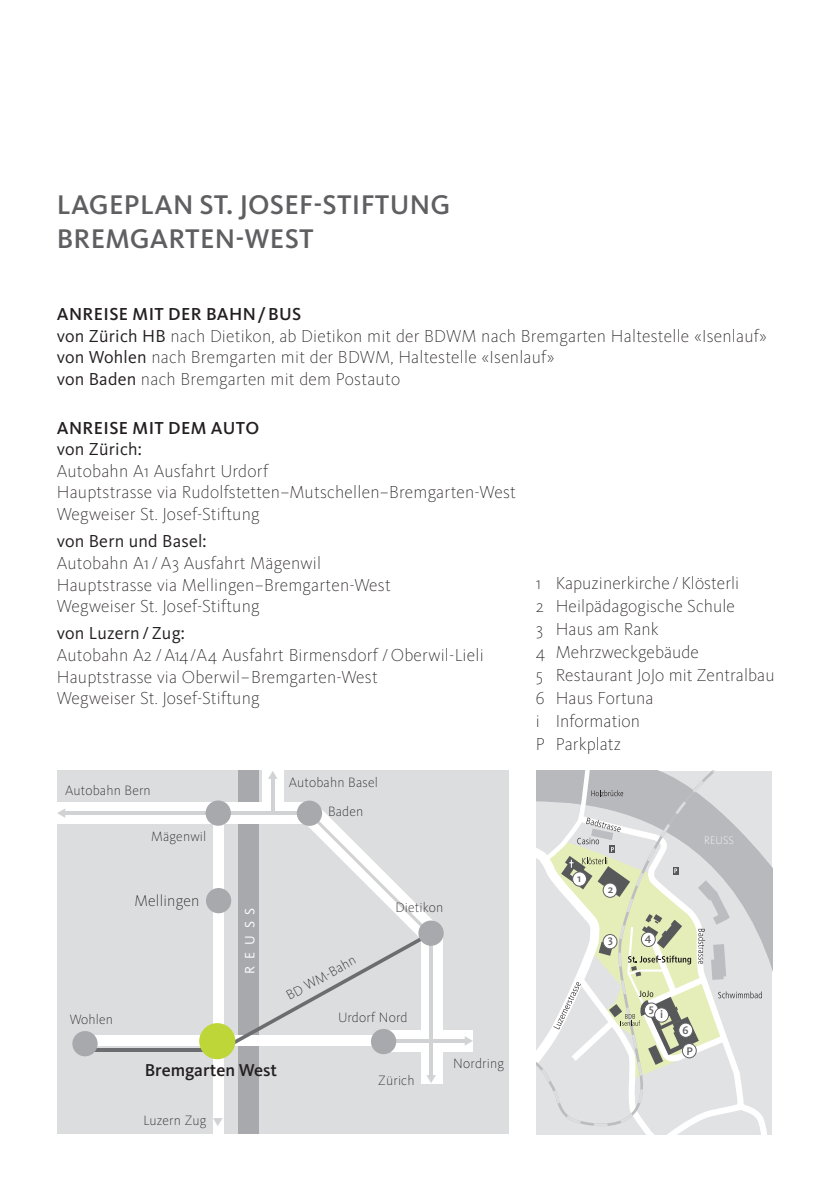
<style>
.page{position:relative;width:840px;height:1191px;background:#fff}
.page>*{position:absolute;margin:0;border:0;box-sizing:border-box;transform-origin:0 0}
.t1{font:500 28px/33.6px "Kievit OT";letter-spacing:.01em;color:#5f5f62}
.t2{font:200 18px/21.6px "Kievit OT";letter-spacing:.01em;color:#231f20}
.t3{font:18px "Kievit OT";letter-spacing:.01em;color:#231f20}
.t4{font:500 18px "Kievit OT";letter-spacing:.02em;color:#231f20}
.t5{font:500 17.8px "Kievit OT";color:#231f20}
.t6{font:200 16.2px "Kievit OT";letter-spacing:.01em;color:#231f20}
.t7{font:200 14px "Kievit OT";letter-spacing:.01em;color:#231f20}
.t8{font:14px "Kievit OT";color:#fff}
.t9{font:500 11.4px "Kievit OT";color:#5f5f62}
.t10{font:200 11.2px "Kievit OT";letter-spacing:.005em;color:#fff}
.s1{font-weight:500}
.s2{font-weight:400}
</style>
<div class="page">
<div style="left:57px;top:770px;width:451px;height:364px;background:#dcdddf"></div>
<div style="left:238px;top:770px;width:20px;height:363px;background:#a8a9ad"></div>
<div style="left:420px;top:929px;width:22px;height:154px;background:#fff"></div>
<div style="left:387px;top:1030px;width:85px;height:22px;background:#fff"></div>
<div style="left:212px;top:802px;width:11px;height:332px;background:#fff"></div>
<div style="left:57px;top:802px;width:258px;height:22px;background:#fff"></div>
<div style="left:206px;top:888px;width:25px;height:25px;background:#a8a9ad;border-radius:50%"></div>
<div style="left:93px;top:1034px;width:288px;height:11px;background:#fff"></div>
<hr style="left:82px;top:1048px;width:137px;height:4px;background:#6c6d70">
<div style="left:72px;top:1031px;width:26px;height:25px;background:#a8a9ad;border-radius:50%"></div>
<div style="left:262px;top:770px;width:22px;height:34px;background:#fff"></div>
<hr style="left:65px;top:811px;width:232px;height:3px;background:#d1d2d4">
<svg style="left:231px;top:802px;width:209px;height:242px"></svg>
<hr style="left:429px;top:938px;width:4px;height:138px;background:#d1d2d4">
<hr style="left:389px;top:1039px;width:77px;height:3px;background:#d1d2d4">
<div style="left:205px;top:800px;width:26px;height:25px;background:#a8a9ad;border-radius:50%"></div>
<div style="left:371px;top:1029px;width:25px;height:25px;background:#a8a9ad;border-radius:50%"></div>
<div style="left:296px;top:800px;width:26px;height:26px;background:#a8a9ad;border-radius:50%"></div>
<div style="left:418px;top:920px;width:25px;height:25px;background:#a8a9ad;border-radius:50%"></div>
<hr style="left:271px;top:775px;width:3px;height:38px;background:#d1d2d4">
<div style="left:199px;top:1023px;width:36px;height:36px;background:#bed638;border-radius:50%"></div>
<svg style="left:716px;top:813px;width:55px;height:321px;background:#d6d7da"></svg>
<svg style="left:536px;top:1126px;width:180px;height:8px"></svg>
<svg style="left:536px;top:770px;width:225px;height:356px;background:#d7d9d2"></svg>
<div style="left:572px;top:872px;width:14px;height:14px;background:#fff;border-radius:50%"></div>
<div style="left:572px;top:871px;width:14px;height:15px;border:1px solid #5f5f62;border-radius:50%"></div>
<div style="left:602px;top:883px;width:14px;height:14px;background:#fff;border-radius:50%"></div>
<div style="left:602px;top:882px;width:15px;height:15px;border:1px solid #5f5f62;border-radius:50%"></div>
<div style="left:602px;top:934px;width:14px;height:14px;background:#fff;border-radius:50%"></div>
<div style="left:602px;top:934px;width:15px;height:15px;border:1px solid #5f5f62;border-radius:50%"></div>
<div style="left:641px;top:932px;width:14px;height:14px;background:#fff;border-radius:50%"></div>
<div style="left:640px;top:932px;width:15px;height:14px;border:1px solid #5f5f62;border-radius:50%"></div>
<div style="left:644px;top:1003px;width:14px;height:14px;background:#fff;border-radius:50%"></div>
<div style="left:644px;top:1002px;width:14px;height:15px;border:1px solid #5f5f62;border-radius:50%"></div>
<div style="left:654px;top:1007px;width:14px;height:15px;background:#fff;border-radius:50%"></div>
<div style="left:654px;top:1007px;width:14px;height:15px;border:1px solid #5f5f62;border-radius:50%"></div>
<div style="left:682px;top:1043px;width:13px;height:14px;background:#fff;border-radius:50%"></div>
<div style="left:681px;top:1043px;width:15px;height:15px;border:1px solid #5f5f62;border-radius:50%"></div>
<div style="left:678px;top:1023px;width:14px;height:14px;background:#fff;border-radius:50%"></div>
<div style="left:678px;top:1022px;width:14px;height:15px;border:1px solid #5f5f62;border-radius:50%"></div>
<h1 class="t1" style="left:57px;top:188px;width:395px">LAGEPLAN ST. JOSEF-STIFTUNG<br>BREMGARTEN-WEST</h1>
<p class="t2" style="left:57px;top:303px;width:711px"><span class="s1">ANREISE MIT DER BAHN/BUS<br></span><span class="s2">von Zürich HB</span> nach Dietikon, ab Dietikon mit der BDWM nach Bremgarten Haltestelle «Isenlauf» <span class="s2">von Wohlen</span> nach Bremgarten mit der BDWM, Haltestelle «Isenlauf»<br><span class="s2">von Baden</span> nach Bremgarten mit dem Postauto</p>
<p class="t4" style="left:57px;top:417px;width:204px">ANREISE MIT DEM AUTO</p>
<p class="t3" style="left:57px;top:439px;width:87px">von Zürich:</p>
<p class="t2" style="left:57px;top:460px;width:460px">Autobahn A1 Ausfahrt Urdorf<br>Hauptstrasse via Rudolfstetten–Mutschellen–Bremgarten-West<br>Wegweiser St. Josef-Stiftung</p>
<p class="t3" style="left:57px;top:531px;width:151px">von Bern und Basel:</p>
<p class="t2" style="left:57px;top:552px;width:335px">Autobahn A1/A3 Ausfahrt Mägenwil<br>Hauptstrasse via Mellingen–Bremgarten-West<br>Wegweiser St. Josef-Stiftung</p>
<p class="t3" style="left:57px;top:623px;width:130px">von Luzern/Zug:</p>
<p class="t2" style="left:57px;top:644px;width:428px">Autobahn A2 /A14/A4 Ausfahrt Birmensdorf /Oberwil-Lieli<br>Hauptstrasse via Oberwil–Bremgarten-West<br>Wegweiser St. Josef-Stiftung</p>
<p class="t2" style="left:535px;top:572px;width:240px;line-height:23px">1 Kapuzinerkirche / Klösterli<br>2 Heilpädagogische Schule<br>3 Haus am Rank<br>4 Mehrzweckgebäude<br>5 Restaurant JoJo mit Zentralbau<br>6 Haus Fortuna<br>i Information<br>P Parkplatz</p>
<p class="t7" style="left:65px;top:782px;width:87px">Autobahn Bern</p>
<p class="t7" style="left:151px;top:828px;width:56px">Mägenwil</p>
<p class="t7" style="left:289px;top:774px;width:90px">Autobahn Basel</p>
<p class="t7" style="left:328px;top:803px;width:37px">Baden</p>
<p class="t7" style="left:70px;top:1011px;width:45px">Wohlen</p>
<p class="t6" style="left:134px;top:891px;width:67px">Mellingen</p>
<p class="t8" style="left:242px;top:973px;width:67px;rotate:-90deg">R E U S S</p>
<p class="t7" style="left:283px;top:989px;width:79px;rotate:-29deg">BD WM-Bahn</p>
<p class="t7" style="left:395px;top:900px;width:49px">Dietikon</p>
<p class="t7" style="left:338px;top:1010px;width:71px">Urdorf Nord</p>
<p class="t5" style="left:145px;top:1060px;width:134px">Bremgarten West</p>
<p class="t7" style="left:143px;top:1113px;width:65px">Luzern Zug</p>
<p class="t7" style="left:378px;top:1072px;width:38px">Zürich</p>
<p class="t7" style="left:453px;top:1055px;width:52px">Nordring</p>
<p class="t9" style="left:577px;top:871px;width:5px">1</p>
<p class="t9" style="left:607px;top:882px;width:7px">2</p>
<p class="t9" style="left:607px;top:932px;width:7px">3</p>
<p class="t9" style="left:644px;top:930px;width:8px">4</p>
<p class="t10" style="left:704px;top:834px;width:31px">REUSS</p>
<p class="t9" style="left:648px;top:1001px;width:7px">5</p>
<p class="t9" style="left:659px;top:1008px;width:5px">i</p>
<p class="t9" style="left:682px;top:1023px;width:8px">6</p>
<p class="t9" style="left:686px;top:1044px;width:8px">P</p>
</div>
